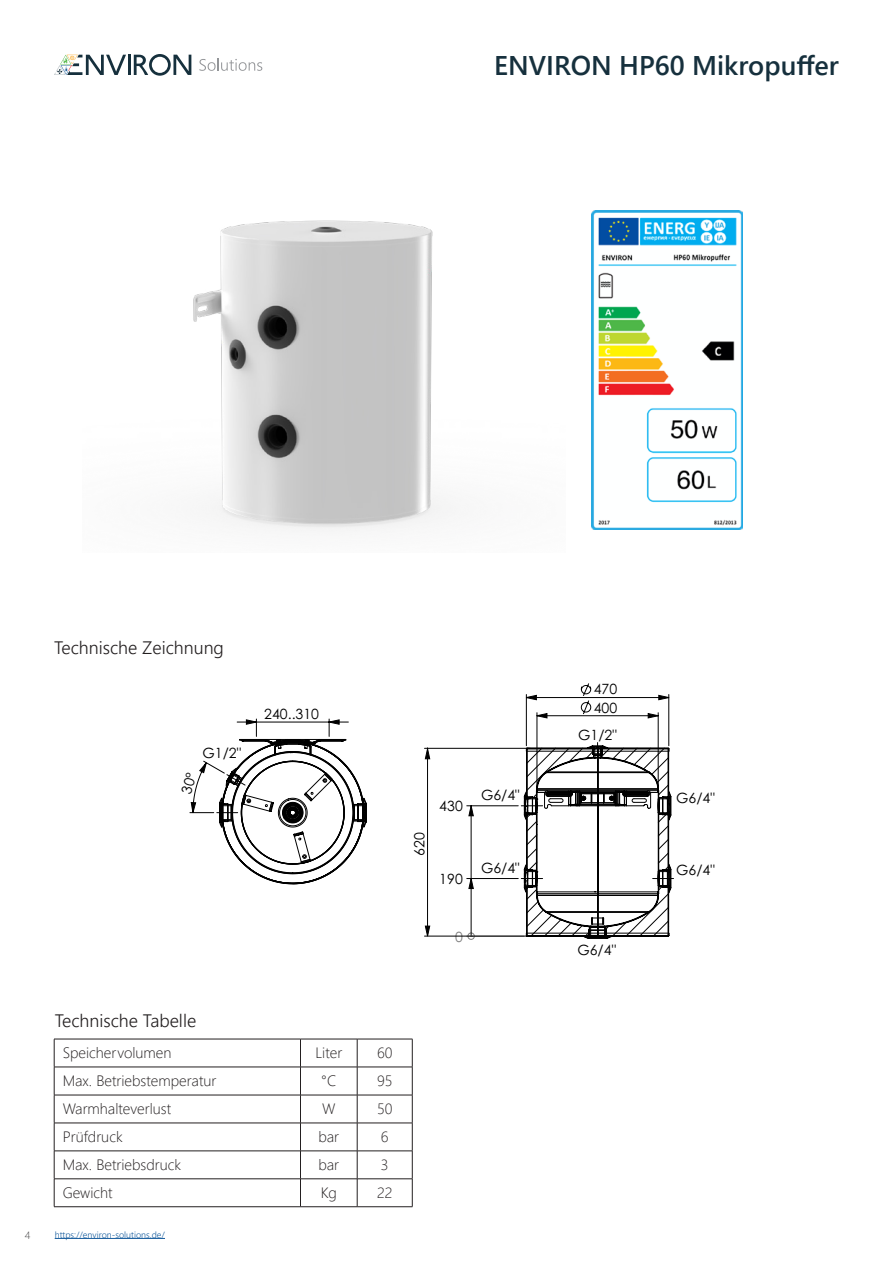
<style>
.page{position:relative;width:893px;height:1263px;background:#fff}
.page>*{position:absolute;margin:0;border:0;box-sizing:border-box;transform-origin:0 0}
.t1{font:600 27px "Segoe UI";color:#16303d}
.t2{font:300 18px "Segoe UI";color:#231f20}
.t3{font:300 15px "Segoe UI";color:#231f20}
.t4{font:14.1px "Century Gothic";color:#000}
.t5{font:14.1px "Century Gothic";color:#808080}
.t6{font:300 10.5px "Segoe UI";color:#3e3e3f}
.t7{font:300 9px "Segoe UI";color:#175d9e}
</style>
<div class="page">
<hr style="left:55px;top:1238px;width:110px;height:1px;background:#175d9e">
<hr style="left:128px;top:55px;width:3px;height:20px;background:#16303d">
<svg style="left:134px;top:54px;width:57px;height:22px"></svg>
<svg style="left:54px;top:55px;width:72px;height:20px"></svg>
<svg style="left:199px;top:58px;width:63px;height:13px"></svg>
<hr style="left:471px;top:878px;width:1px;height:58px;background:#000">
<hr style="left:467px;top:878px;width:51px;height:1px;background:#000">
<svg style="left:467px;top:932px;width:8px;height:8px"></svg>
<svg style="left:203px;top:719px;width:466px;height:94px"></svg>
<svg style="left:468px;top:805px;width:6px;height:84px"></svg>
<svg style="left:246px;top:683px;width:423px;height:41px"></svg>
<svg style="left:521px;top:742px;width:153px;height:197px"></svg>
<svg style="left:216px;top:739px;width:151px;height:146px"></svg>
<hr style="left:424px;top:748px;width:106px;height:1px;background:#000">
<hr style="left:424px;top:936px;width:106px;height:1px;background:#000">
<svg style="left:425px;top:748px;width:5px;height:189px"></svg>
<img style="left:591px;top:210px;width:151px;height:319px">
<img style="left:193px;top:220px;width:258px;height:311px">
<hr style="left:54px;top:1039px;width:246px;height:1px;background:#231f20">
<hr style="left:300px;top:1039px;width:57px;height:1px;background:#231f20">
<hr style="left:357px;top:1039px;width:55px;height:1px;background:#231f20">
<hr style="left:54px;top:1067px;width:246px;height:1px;background:#231f20">
<hr style="left:300px;top:1067px;width:57px;height:1px;background:#231f20">
<hr style="left:357px;top:1067px;width:55px;height:1px;background:#231f20">
<hr style="left:54px;top:1095px;width:246px;height:1px;background:#231f20">
<hr style="left:300px;top:1095px;width:57px;height:1px;background:#231f20">
<hr style="left:357px;top:1095px;width:55px;height:1px;background:#231f20">
<hr style="left:54px;top:1123px;width:246px;height:1px;background:#231f20">
<hr style="left:300px;top:1123px;width:57px;height:1px;background:#231f20">
<hr style="left:357px;top:1123px;width:55px;height:1px;background:#231f20">
<hr style="left:54px;top:1150px;width:246px;height:1px;background:#231f20">
<hr style="left:300px;top:1150px;width:57px;height:1px;background:#231f20">
<hr style="left:357px;top:1150px;width:55px;height:1px;background:#231f20">
<hr style="left:54px;top:1178px;width:246px;height:1px;background:#231f20">
<svg style="left:54px;top:1039px;width:1px;height:167px"></svg>
<hr style="left:300px;top:1178px;width:57px;height:1px;background:#231f20">
<svg style="left:300px;top:1039px;width:1px;height:167px"></svg>
<hr style="left:357px;top:1178px;width:55px;height:1px;background:#231f20">
<svg style="left:357px;top:1039px;width:1px;height:167px"></svg>
<svg style="left:412px;top:1039px;width:1px;height:167px"></svg>
<hr style="left:54px;top:1206px;width:246px;height:1px;background:#231f20">
<hr style="left:300px;top:1206px;width:57px;height:1px;background:#231f20">
<hr style="left:357px;top:1206px;width:55px;height:1px;background:#231f20">
<svg style="left:189px;top:763px;width:17px;height:50px"></svg>
<p class="t1" style="left:494px;top:40px;width:346px">ENVIRON HP60 Mikropuffer</p>
<p class="t2" style="left:54px;top:631px;width:171px">Technische Zeichnung</p>
<p class="t4" style="left:203px;top:743px;width:40px">G1/2"</p>
<p class="t4" style="left:264px;top:704px;width:56px">240..310</p>
<p class="t4" style="left:409px;top:856px;width:25px;rotate:-90deg">620</p>
<p class="t4" style="left:439px;top:796px;width:25px">430</p>
<p class="t4" style="left:439px;top:869px;width:25px">190</p>
<p class="t5" style="left:455px;top:926px;width:9px">0</p>
<p class="t4" style="left:481px;top:785px;width:40px">G6/4"</p>
<p class="t4" style="left:481px;top:858px;width:40px">G6/4"</p>
<p class="t2" style="left:55px;top:1004px;width:143px">Technische Tabelle</p>
<p class="t3" style="left:63px;top:1039px;width:110px">Speichervolumen</p>
<p class="t3" style="left:315px;top:1039px;width:28px">Liter</p>
<p class="t3" style="left:377px;top:1039px;width:17px">60</p>
<p class="t3" style="left:63px;top:1067px;width:155px">Max. Betriebstemperatur</p>
<p class="t3" style="left:321px;top:1067px;width:17px">°C</p>
<p class="t3" style="left:377px;top:1067px;width:17px">95</p>
<p class="t3" style="left:63px;top:1095px;width:110px">Warmhalteverlust</p>
<p class="t3" style="left:322px;top:1095px;width:15px">W</p>
<p class="t3" style="left:377px;top:1095px;width:17px">50</p>
<p class="t3" style="left:63px;top:1123px;width:61px">Prüfdruck</p>
<p class="t3" style="left:318px;top:1123px;width:22px">bar</p>
<p class="t3" style="left:381px;top:1123px;width:9px">6</p>
<p class="t3" style="left:63px;top:1151px;width:120px">Max. Betriebsdruck</p>
<p class="t3" style="left:318px;top:1151px;width:22px">bar</p>
<p class="t3" style="left:381px;top:1151px;width:9px">3</p>
<p class="t3" style="left:63px;top:1179px;width:51px">Gewicht</p>
<p class="t3" style="left:321px;top:1179px;width:18px">Kg</p>
<p class="t3" style="left:377px;top:1179px;width:17px">22</p>
<p class="t6" style="left:25px;top:1225px;width:7px">4</p>
<p class="t7" style="left:55px;top:1226px;width:112px">https://environ-solutions.de/</p>
<p class="t4" style="left:594px;top:679px;width:25px">470</p>
<p class="t4" style="left:594px;top:697px;width:25px">400</p>
<p class="t4" style="left:578px;top:725px;width:40px">G1/2"</p>
<p class="t4" style="left:577px;top:940px;width:40px">G6/4"</p>
<p class="t4" style="left:676px;top:788px;width:40px">G6/4"</p>
<p class="t4" style="left:676px;top:860px;width:40px">G6/4"</p>
</div>
